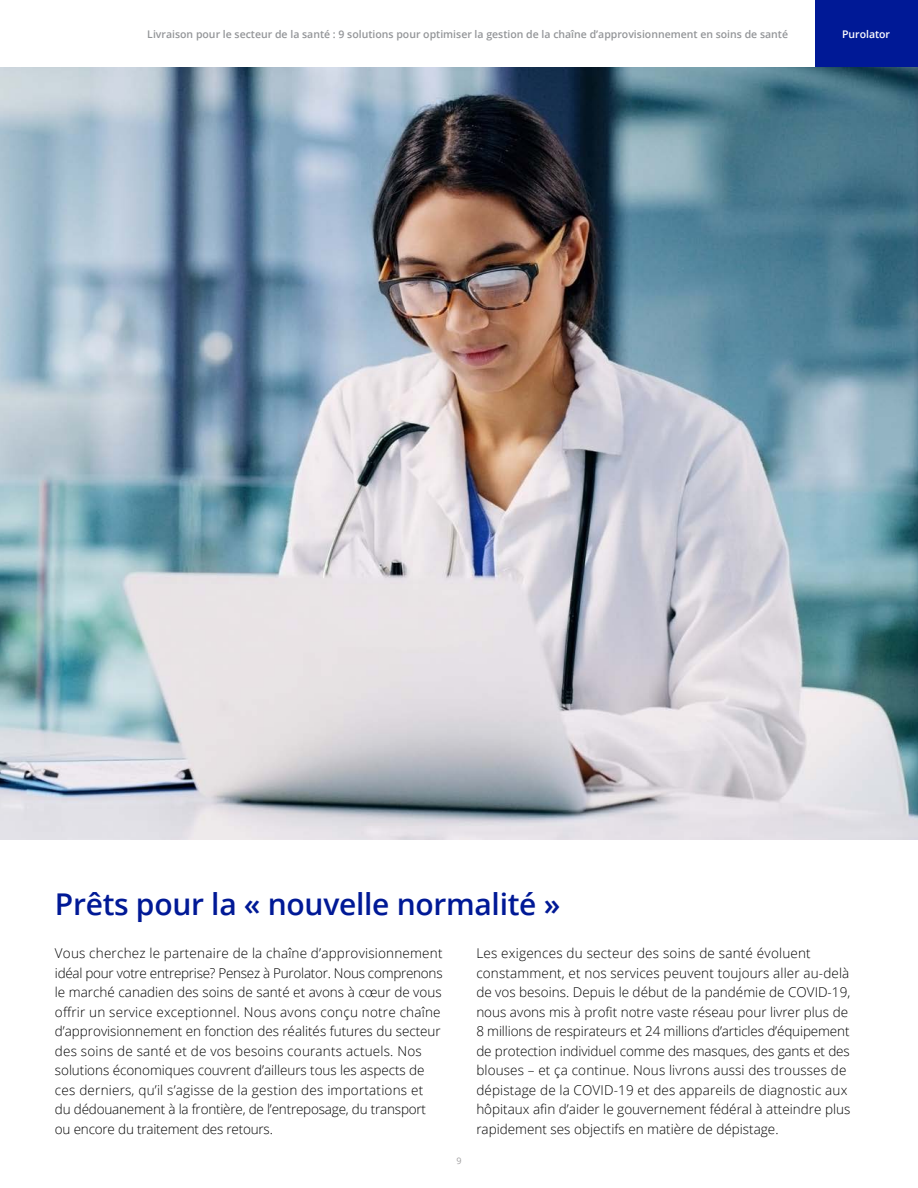
<style>
.page{position:relative;width:918px;height:1188px;background:#fff}
.page>*{position:absolute;margin:0;border:0;box-sizing:border-box;transform-origin:0 0}
.t1{font:600 30px "Open Sans";letter-spacing:-.01em;color:#001996}
.t2{font:300 13.5px/19.5px "Open Sans";color:#000}
.t3{font:600 10.5px "Open Sans";color:#939598}
.t4{font:600 10.5px "Open Sans";color:#fff}
.t5{font:9px "Open Sans";color:#a09fa0}
</style>
<div class="page">
<div style="left:816px;top:0;width:102px;height:68px;background:#001996"></div>
<img style="left:0;top:68px;width:918px;height:771px">
<p class="t3" style="left:147px;top:27px;width:642px">Livraison pour le secteur de la santé : 9 solutions pour optimiser la gestion de la chaîne d’approvisionnement en soins de santé</p>
<p class="t4" style="left:842px;top:27px;width:50px">Purolator</p>
<h1 class="t1" style="left:55px;top:884px;width:507px">Prêts pour la « nouvelle normalité »</h1>
<p class="t2" style="left:55px;top:943px;width:389px">Vous cherchez le partenaire de la chaîne d’approvisionnement idéal pour votre entreprise? Pensez à Purolator. Nous comprenons le marché canadien des soins de santé et avons à cœur de vous offrir un service exceptionnel. Nous avons conçu notre chaîne d’approvisionnement en fonction des réalités futures du secteur des soins de santé et de vos besoins courants actuels. Nos solutions économiques couvrent d’ailleurs tous les aspects de ces derniers, qu’il s’agisse de la gestion des importations et<br>du dédouanement à la frontière, de l’entreposage, du transport ou encore du traitement des retours.</p>
<p class="t2" style="left:476px;top:943px;width:376px">Les exigences du secteur des soins de santé évoluent constamment, et nos services peuvent toujours aller au-delà de vos besoins. Depuis le début de la pandémie de COVID-19, nous avons mis à profit notre vaste réseau pour livrer plus de 8 millions de respirateurs et 24 millions d’articles d’équipement de protection individuel comme des masques, des gants et des blouses – et ça continue. Nous livrons aussi des trousses de dépistage de la COVID-19 et des appareils de diagnostic aux hôpitaux afin d’aider le gouvernement fédéral à atteindre plus rapidement ses objectifs en matière de dépistage.</p>
<p class="t5" style="left:456px;top:1155px;width:7px">9</p>
</div>
